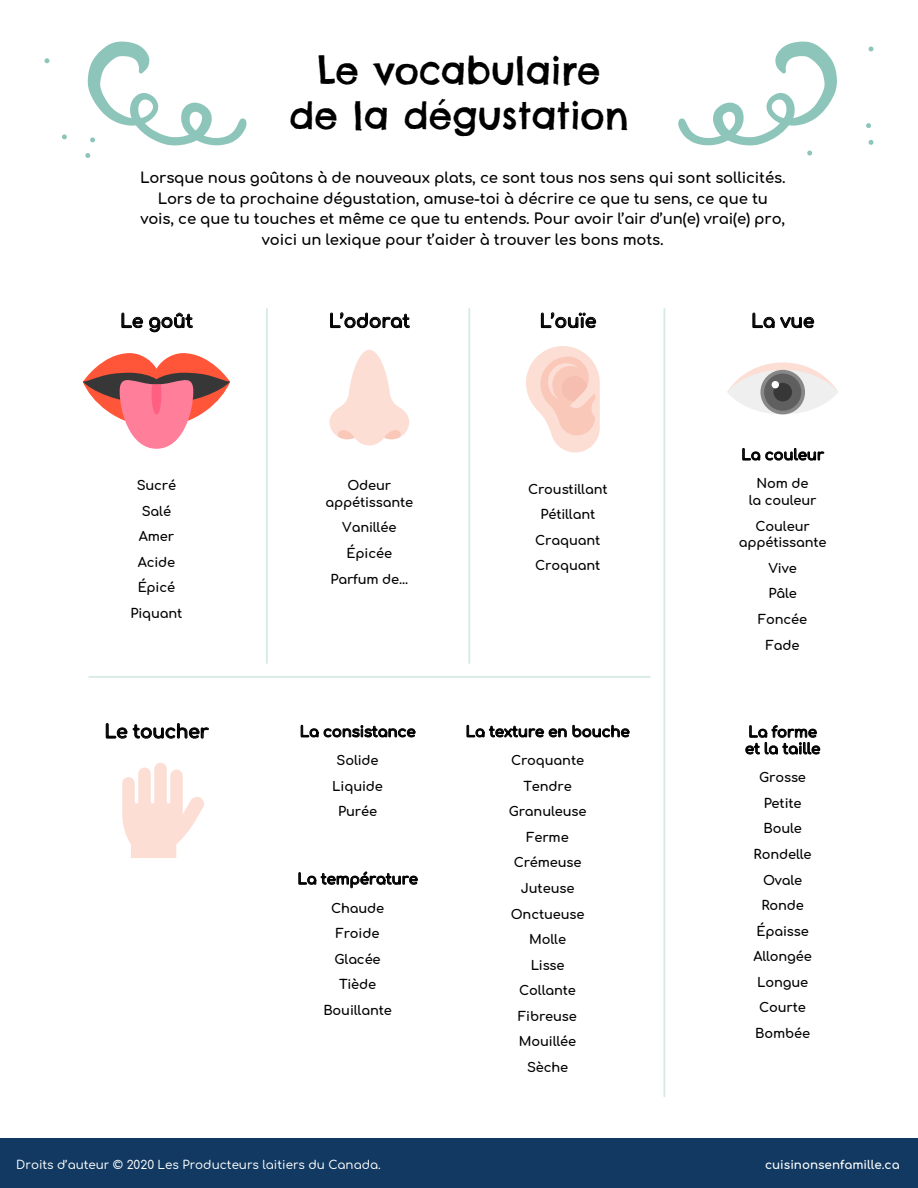
<style>
.page{position:relative;width:918px;height:1188px;background:#fff}
.page>*{position:absolute;margin:0;border:0;box-sizing:border-box;transform-origin:0 0}
.t1{font:37.2px/44.5px "Chelsea Market";color:#000;text-align:center}
.t2{font:700 18.6px "Comfortaa";letter-spacing:-.01em;color:#000}
.t3{font:700 14.85px/20.4px "Comfortaa";letter-spacing:-.01em;color:#000;text-align:center}
.t4{font:700 13.05px/25.5px "Comfortaa";letter-spacing:-.01em;color:#000;text-align:center}
.t5{font:500 11.85px "Comfortaa";color:#fff}
.t6{font:700 11.85px "Comfortaa";color:#fff}
</style>
<div class="page">
<div style="left:0;top:1139px;width:918px;height:49px;background:#113961"></div>
<svg style="left:62px;top:134px;width:5px;height:6px"></svg>
<svg style="left:85px;top:153px;width:6px;height:5px"></svg>
<svg style="left:866px;top:123px;width:5px;height:5px"></svg>
<svg style="left:868px;top:46px;width:6px;height:6px"></svg>
<svg style="left:868px;top:140px;width:6px;height:5px"></svg>
<svg style="left:44px;top:58px;width:6px;height:6px"></svg>
<svg style="left:121px;top:312px;width:72px;height:20px"></svg>
<svg style="left:83px;top:353px;width:147px;height:96px"></svg>
<svg style="left:298px;top:872px;width:120px;height:16px"></svg>
<svg style="left:301px;top:725px;width:115px;height:12px"></svg>
<svg style="left:467px;top:725px;width:163px;height:12px"></svg>
<svg style="left:106px;top:723px;width:103px;height:16px"></svg>
<svg style="left:742px;top:448px;width:82px;height:13px"></svg>
<svg style="left:746px;top:725px;width:74px;height:30px"></svg>
<svg style="left:752px;top:312px;width:63px;height:16px"></svg>
<svg style="left:330px;top:312px;width:80px;height:16px"></svg>
<svg style="left:329px;top:350px;width:80px;height:95px"></svg>
<svg style="left:541px;top:312px;width:56px;height:16px"></svg>
<svg style="left:526px;top:346px;width:74px;height:106px"></svg>
<svg style="left:122px;top:763px;width:82px;height:95px"></svg>
<svg style="left:740px;top:362px;width:87px;height:17px"></svg>
<svg style="left:727px;top:370px;width:111px;height:44px;fill:#efeff0"></svg>
<div style="left:760px;top:370px;width:45px;height:44px;background:#878787;border-radius:50%"></div>
<div style="left:764px;top:374px;width:37px;height:37px;background:#5f5f5f;border-radius:50%"></div>
<div style="left:773px;top:383px;width:19px;height:18px;background:#373737;border-radius:50%"></div>
<div style="left:772px;top:381px;width:7px;height:7px;background:#fff;border-radius:50%"></div>
<hr style="left:88px;top:676px;width:563px;height:2px;background:#8dc5ba">
<hr style="left:663px;top:308px;width:2px;height:789px;background:#8dc5ba">
<hr style="left:266px;top:308px;width:2px;height:356px;background:#8dc5ba">
<hr style="left:468px;top:308px;width:2px;height:356px;background:#8dc5ba">
<svg style="left:88px;top:42px;width:159px;height:103px"></svg>
<svg style="left:678px;top:42px;width:159px;height:114px"></svg>
<h1 class="t1" style="left:290px;top:48px;width:340px">Le vocabulaire de la dégustation</h1>
<p class="t3" style="left:140px;top:166px;width:647px">Lorsque nous goûtons à de nouveaux plats, ce sont tous nos sens qui sont sollicités.<br>Lors de ta prochaine dégustation, amuse-toi à décrire ce que tu sens, ce que tu vois, ce que tu touches et même ce que tu entends. Pour avoir l’air d’un(e) vrai(e) pro, voici un lexique pour t’aider à trouver les bons mots.</p>
<h2 class="t2" style="left:120px;top:304px;width:74px">Le goût</h2>
<h2 class="t2" style="left:329px;top:304px;width:83px">L’odorat</h2>
<h2 class="t2" style="left:540px;top:304px;width:58px">L’ouïe</h2>
<p class="t4" style="left:130px;top:471px;width:54px">Sucré<br>Salé<br>Amer<br>Acide<br>Épicé<br>Piquant</p>
<h2 class="t2" style="left:104px;top:715px;width:106px">Le toucher</h2>
<p class="t4" style="left:325px;top:475px;width:89px;line-height:16.6px">Odeur appétissante</p>
<p class="t4" style="left:330px;top:513px;width:79px">Vanillée<br>Épicée<br>Parfum de...</p>
<p class="t3" style="left:300px;top:719px;width:117px">La consistance</p>
<p class="t4" style="left:332px;top:746px;width:52px">Solide<br>Liquide<br>Purée</p>
<p class="t3" style="left:297px;top:867px;width:122px">La température</p>
<p class="t4" style="left:323px;top:894px;width:70px">Chaude<br>Froide<br>Glacée<br>Tiède<br>Bouillante</p>
<p class="t5" style="left:16px;top:1154px;width:366px">Droits d’auteur © 2020 Les Producteurs laitiers du Canada.</p>
<p class="t4" style="left:528px;top:474px;width:81px">Croustillant<br>Pétillant<br>Craquant<br>Croquant</p>
<p class="t3" style="left:466px;top:719px;width:166px">La texture en bouche</p>
<p class="t4" style="left:509px;top:746px;width:79px">Croquante<br>Tendre<br>Granuleuse<br>Ferme<br>Crémeuse<br>Juteuse<br>Onctueuse<br>Molle<br>Lisse<br>Collante<br>Fibreuse<br>Mouillée<br>Sèche</p>
<h2 class="t2" style="left:751px;top:304px;width:65px">La vue</h2>
<p class="t3" style="left:741px;top:443px;width:84px">La couleur</p>
<p class="t4" style="left:749px;top:474px;width:69px;line-height:16.6px">Nom de la couleur</p>
<p class="t4" style="left:739px;top:516px;width:89px;line-height:16.6px">Couleur appétissante</p>
<p class="t4" style="left:758px;top:554px;width:51px">Vive<br>Pâle<br>Foncée<br>Fade</p>
<p class="t3" style="left:745px;top:722px;width:77px;line-height:16.6px;text-align:left">La forme et la taille</p>
<p class="t4" style="left:753px;top:763px;width:60px">Grosse<br>Petite<br>Boule<br>Rondelle<br>Ovale<br>Ronde<br>Épaisse<br>Allongée<br>Longue<br>Courte<br>Bombée</p>
<p class="t6" style="left:765px;top:1154px;width:136px">cuisinonsenfamille.ca</p>
</div>
